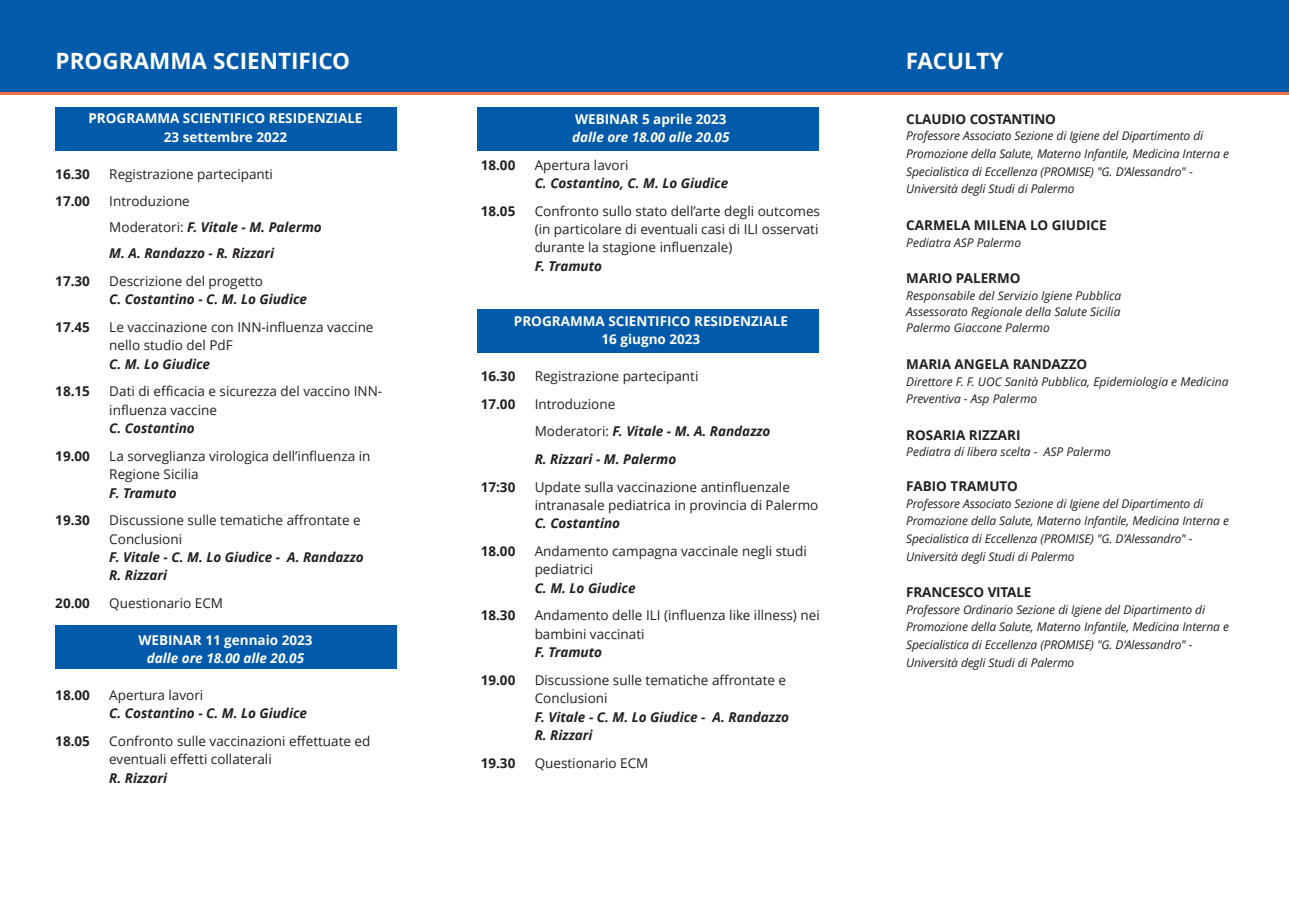
<style>
.page{position:relative;width:1289px;height:919px;background:#fff}
.page>*{position:absolute;margin:0;border:0;box-sizing:border-box;transform-origin:0 0}
.t1{font:700 22.5px "Open Sans";color:#fff}
.t2{font:13.5px/18.5px "Open Sans";color:#231f20}
.t3{font:italic 700 13.5px/26.1px "Open Sans";color:#231f20}
.t4{font:700 13.5px "Open Sans";color:#231f20}
.t5{font:700 13.5px/18.5px "Open Sans";color:#fff;text-align:center}
.t6{font:italic 700 13.5px "Open Sans";color:#fff}
.t7{font:italic 12px/17.7px "Open Sans";letter-spacing:-.015em;color:#231f20}
.s1{font-weight:400;font-style:normal}
</style>
<div class="page">
<div style="left:55px;top:107px;width:342px;height:44px;background:#015aaa"></div>
<div style="left:476px;top:309px;width:342px;height:43px;background:#015aaa"></div>
<div style="left:476px;top:107px;width:342px;height:44px;background:#015aaa"></div>
<div style="left:55px;top:625px;width:342px;height:43px;background:#015aaa"></div>
<div style="left:0;top:15px;width:1288px;height:79px;background:#f36f42"></div>
<div style="left:0;top:0;width:1288px;height:92px;background:#015aaa"></div>
<h1 class="t1" style="left:56px;top:52px;width:296px">PROGRAMMA SCIENTIFICO</h1>
<h1 class="t1" style="left:905px;top:52px;width:99px">FACULTY</h1>
<p class="t5" style="left:88px;top:111px;width:275px">PROGRAMMA SCIENTIFICO RESIDENZIALE<br>23 settembre 2022</p>
<p class="t4" style="left:55px;top:168px;width:36px">16.30</p>
<p class="t2" style="left:109px;top:166px;width:165px">Registrazione partecipanti</p>
<p class="t4" style="left:55px;top:196px;width:36px">17.00</p>
<p class="t3" style="left:109px;top:190px;width:214px"><span class="s1">Introduzione<br>Moderatori:</span> F. Vitale - M. Palermo<br>M. A. Randazzo - R. Rizzari</p>
<p class="t4" style="left:55px;top:276px;width:36px">17.30</p>
<p class="t2" style="left:109px;top:273px;width:155px">Descrizione del progetto</p>
<p class="t3" style="left:109px;top:288px;width:199px">C. Costantino - C. M. Lo Giudice</p>
<p class="t4" style="left:55px;top:322px;width:36px">17.45</p>
<p class="t2" style="left:109px;top:319px;width:266px">Le vaccinazione con INN-influenza vaccine nello studio del PdF</p>
<p class="t3" style="left:109px;top:352px;width:102px">C. M. Lo Giudice</p>
<p class="t4" style="left:55px;top:386px;width:36px">18.15</p>
<p class="t2" style="left:109px;top:383px;width:274px">Dati di efficacia e sicurezza del vaccino INN&shy;influenza vaccine</p>
<p class="t3" style="left:109px;top:416px;width:87px">C. Costantino</p>
<p class="t4" style="left:55px;top:450px;width:36px">19.00</p>
<p class="t2" style="left:109px;top:448px;width:263px">La sorveglianza virologica dell’influenza in<br>Regione Sicilia</p>
<p class="t3" style="left:109px;top:481px;width:69px">F. Tramuto</p>
<p class="t4" style="left:55px;top:515px;width:36px">19.30</p>
<p class="t2" style="left:109px;top:512px;width:253px">Discussione sulle tematiche affrontate e<br>Conclusioni</p>
<p class="t3" style="left:109px;top:549px;width:256px;line-height:18.5px">F. Vitale - C. M. Lo Giudice - A. Randazzo<br>R. Rizzari</p>
<p class="t4" style="left:55px;top:597px;width:36px">20.00</p>
<p class="t2" style="left:109px;top:595px;width:115px">Questionario ECM</p>
<p class="t5" style="left:138px;top:632px;width:176px">WEBINAR 11 gennaio 2023</p>
<p class="t6" style="left:147px;top:652px;width:159px">dalle ore 18.00 alle 20.05</p>
<p class="t4" style="left:55px;top:689px;width:36px">18.00</p>
<p class="t2" style="left:109px;top:687px;width:95px">Apertura lavori</p>
<p class="t3" style="left:109px;top:701px;width:199px">C. Costantino - C. M. Lo Giudice</p>
<p class="t4" style="left:55px;top:735px;width:36px">18.05</p>
<p class="t2" style="left:109px;top:733px;width:263px">Confronto sulle vaccinazioni effettuate ed eventuali effetti collaterali</p>
<p class="t3" style="left:109px;top:766px;width:59px">R. Rizzari</p>
<p class="t5" style="left:575px;top:111px;width:153px">WEBINAR 5 aprile 2023</p>
<p class="t6" style="left:572px;top:132px;width:159px">dalle ore 18.00 alle 20.05</p>
<p class="t4" style="left:480px;top:159px;width:36px">18.00</p>
<p class="t2" style="left:534px;top:157px;width:95px">Apertura lavori</p>
<p class="t3" style="left:534px;top:171px;width:195px">C. Costantino, C. M. Lo Giudice</p>
<p class="t4" style="left:480px;top:205px;width:36px">18.05</p>
<p class="t2" style="left:534px;top:203px;width:287px;text-align:justify">Confronto sullo stato dell’arte degli outcomes (in particolare di eventuali casi di ILI osservati durante la stagione influenzale)</p>
<p class="t3" style="left:534px;top:254px;width:69px">F. Tramuto</p>
<p class="t5" style="left:514px;top:313px;width:275px">PROGRAMMA SCIENTIFICO RESIDENZIALE<br>16 giugno 2023</p>
<p class="t4" style="left:480px;top:371px;width:36px">16.30</p>
<p class="t2" style="left:534px;top:368px;width:165px">Registrazione partecipanti</p>
<p class="t4" style="left:480px;top:398px;width:36px">17.00</p>
<p class="t3" style="left:534px;top:391px;width:237px;line-height:27.6px"><span class="s1">Introduzione<br>Moderatori:</span> F. Vitale - M. A. Randazzo<br>R. Rizzari - M. Palermo</p>
<p class="t4" style="left:480px;top:481px;width:36px">17:30</p>
<p class="t2" style="left:534px;top:479px;width:285px">Update sulla vaccinazione antinfluenzale intranasale pediatrica in provincia di Palermo</p>
<p class="t3" style="left:534px;top:511px;width:87px">C. Costantino</p>
<p class="t4" style="left:480px;top:545px;width:36px">18.00</p>
<p class="t2" style="left:534px;top:543px;width:274px">Andamento campagna vaccinale negli studi pediatrici</p>
<p class="t3" style="left:534px;top:576px;width:102px">C. M. Lo Giudice</p>
<p class="t4" style="left:480px;top:610px;width:36px">18.30</p>
<p class="t2" style="left:534px;top:607px;width:286px">Andamento delle ILI (influenza like illness) nei bambini vaccinati</p>
<p class="t3" style="left:534px;top:640px;width:69px">F. Tramuto</p>
<p class="t4" style="left:480px;top:674px;width:36px">19.00</p>
<p class="t2" style="left:534px;top:672px;width:253px">Discussione sulle tematiche affrontate e<br>Conclusioni</p>
<p class="t3" style="left:534px;top:708px;width:256px;line-height:18.5px">F. Vitale - C. M. Lo Giudice - A. Randazzo<br>R. Rizzari</p>
<p class="t4" style="left:480px;top:757px;width:36px">19.30</p>
<p class="t2" style="left:534px;top:754px;width:115px">Questionario ECM</p>
<p class="t4" style="left:906px;top:113px;width:151px">CLAUDIO COSTANTINO</p>
<p class="t7" style="left:906px;top:128px;width:324px">Professore Associato Sezione di Igiene del Dipartimento di Promozione della Salute, Materno Infantile, Medicina Interna e Specialistica di Eccellenza (PROMISE) "G. D'Alessandro" - Università degli Studi di Palermo</p>
<p class="t4" style="left:906px;top:219px;width:202px">CARMELA MILENA LO GIUDICE</p>
<p class="t7" style="left:906px;top:234px;width:116px">Pediatra ASP Palermo</p>
<p class="t4" style="left:906px;top:272px;width:116px">MARIO PALERMO</p>
<p class="t7" style="left:906px;top:288px;width:217px;line-height:16.4px;text-align:justify">Responsabile del Servizio Igiene Pubblica Assessorato Regionale della Salute Sicilia Palermo Giaccone Palermo</p>
<p class="t4" style="left:906px;top:358px;width:182px">MARIA ANGELA RANDAZZO</p>
<p class="t7" style="left:906px;top:373px;width:324px">Direttore F. F. UOC Sanità Pubblica, Epidemiologia e Medicina<br>Preventiva - Asp Palermo</p>
<p class="t4" style="left:906px;top:429px;width:116px">ROSARIA RIZZARI</p>
<p class="t7" style="left:906px;top:444px;width:206px">Pediatra di libera scelta - ASP Palermo</p>
<p class="t4" style="left:906px;top:480px;width:113px">FABIO TRAMUTO</p>
<p class="t7" style="left:906px;top:495px;width:324px">Professore Associato Sezione di Igiene del Dipartimento di Promozione della Salute, Materno Infantile, Medicina Interna e Specialistica di Eccellenza (PROMISE) "G. D'Alessandro" - Università degli Studi di Palermo</p>
<p class="t4" style="left:906px;top:586px;width:127px">FRANCESCO VITALE</p>
<p class="t7" style="left:906px;top:601px;width:324px">Professore Ordinario Sezione di Igiene del Dipartimento di Promozione della Salute, Materno Infantile, Medicina Interna e Specialistica di Eccellenza (PROMISE) "G. D'Alessandro" - Università degli Studi di Palermo</p>
</div>
